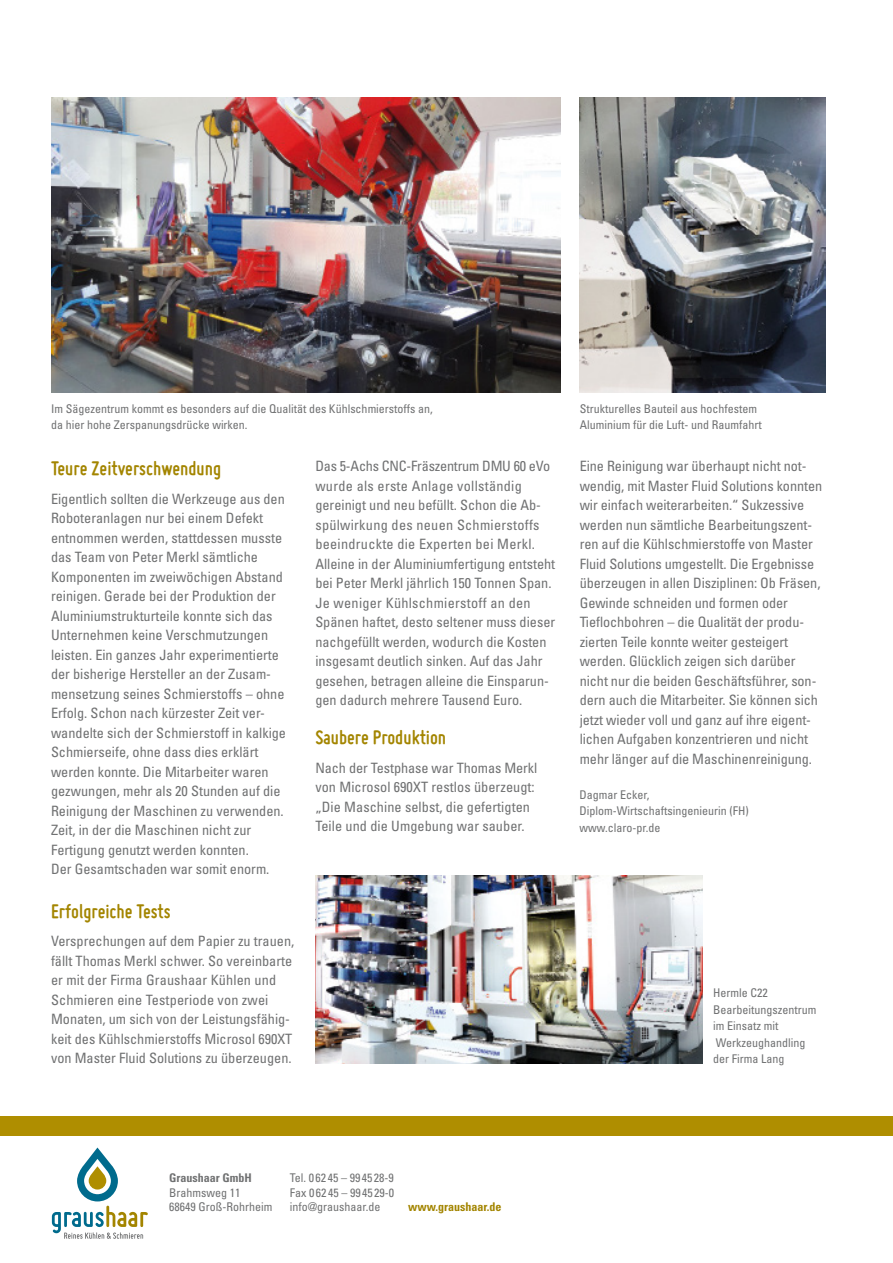
<style>
.page{position:relative;width:893px;height:1263px;background:#fff}
.page>*{position:absolute;margin:0;border:0;box-sizing:border-box;transform-origin:0 0}
.t1{font:700 21px "Miso";color:#a38500}
.t2{font:condensed 14.25px/19.5px "Univers LT Std";color:#707172}
.t3{font:condensed 12px/16.5px "Univers LT Std";color:#707172}
.t4{font:700 condensed 12px "Univers LT Std";color:#a38500}
.t5{font:700 condensed 12px "Univers LT Std";color:#707172}
</style>
<div class="page">
<img style="left:51px;top:98px;width:510px;height:294px">
<img style="left:580px;top:98px;width:245px;height:294px">
<img style="left:315px;top:876px;width:387px;height:187px">
<div style="left:0;top:1116px;width:893px;height:19px;background:#af8e00"></div>
<svg style="left:52px;top:1147px;width:96px;height:92px"></svg>
<p class="t3" style="left:51px;top:400px;width:383px">Im Sägezentrum kommt es besonders auf die Qualität des Kühlschmierstoffs an, da hier hohe Zerspanungsdrücke wirken.</p>
<h1 class="t1" style="left:51px;top:456px;width:172px">Teure Zeitverschwendung</h1>
<p class="t2" style="left:51px;top:489px;width:237px">Eigentlich sollten die Werkzeuge aus den Roboteranlagen nur bei einem Defekt entnommen werden, stattdessen musste das Team von Peter Merkl sämtliche Komponenten im zweiwöchigen Abstand reinigen. Gerade bei der Produktion der Aluminiumstrukturteile konnte sich das Unternehmen keine Verschmutzungen leisten. Ein ganzes Jahr experimentierte der bisherige Hersteller an der Zusam&shy;mensetzung seines Schmierstoffs – ohne Erfolg. Schon nach kürzester Zeit ver&shy;wandelte sich der Schmierstoff in kalkige Schmierseife, ohne dass dies erklärt werden konnte. Die Mitarbeiter waren gezwungen, mehr als 20 Stunden auf die Reinigung der Maschinen zu verwenden.<br>Zeit, in der die Maschinen nicht zur Fertigung genutzt werden konnten.<br>Der Gesamtschaden war somit enorm.</p>
<h1 class="t1" style="left:51px;top:899px;width:121px">Erfolgreiche Tests</h1>
<p class="t2" style="left:51px;top:931px;width:245px">Versprechungen auf dem Papier zu trauen, fällt Thomas Merkl schwer. So vereinbarte er mit der Firma Graushaar Kühlen und Schmieren eine Testperiode von zwei Monaten, um sich von der Leistungsfähig&shy;keit des Kühlschmierstoffs Microsol 690XT von Master Fluid Solutions zu überzeugen.</p>
<p class="t2" style="left:315px;top:456px;width:241px">Das 5-Achs CNC-Fräszentrum DMU 60 eVo wurde als erste Anlage vollständig gereinigt und neu befüllt. Schon die Ab&shy;spülwirkung des neuen Schmierstoffs beeindruckte die Experten bei Merkl.<br>Alleine in der Aluminiumfertigung entsteht bei Peter Merkl jährlich 150 Tonnen Span.<br>Je weniger Kühlschmierstoff an den Spänen haftet, desto seltener muss dieser nachgefüllt werden, wodurch die Kosten insgesamt deutlich sinken. Auf das Jahr gesehen, betragen alleine die Einsparun&shy;gen dadurch mehrere Tausend Euro.</p>
<h1 class="t1" style="left:315px;top:726px;width:132px">Saubere Produktion</h1>
<p class="t2" style="left:315px;top:758px;width:224px">Nach der Testphase war Thomas Merkl von Microsol 690XT restlos überzeugt: „Die Maschine selbst, die gefertigten Teile und die Umgebung war sauber.</p>
<p class="t3" style="left:580px;top:400px;width:183px">Strukturelles Bauteil aus hochfestem<br>Aluminium für die Luft- und Raumfahrt</p>
<p class="t2" style="left:580px;top:456px;width:244px">Eine Reinigung war überhaupt nicht not&shy;wendig, mit Master Fluid Solutions konnten wir einfach weiterarbeiten.“ Sukzessive werden nun sämtliche Bearbeitungszent&shy;ren auf die Kühlschmierstoffe von Master Fluid Solutions umgestellt. Die Ergebnisse überzeugen in allen Disziplinen: Ob Fräsen, Gewinde schneiden und formen oder Tieflochbohren – die Qualität der produ&shy;zierten Teile konnte weiter gesteigert werden. Glücklich zeigen sich darüber nicht nur die beiden Geschäftsführer, son&shy;dern auch die Mitarbeiter. Sie können sich jetzt wieder voll und ganz auf ihre eigent&shy;lichen Aufgaben konzentrieren und nicht mehr länger auf die Maschinenreinigung.</p>
<p class="t3" style="left:580px;top:786px;width:171px">Dagmar Ecker,<br>Diplom-Wirtschaftsingenieurin (FH) www.claro-pr.de</p>
<p class="t3" style="left:713px;top:984px;width:105px">Hermle C22<br>Bearbeitungszentrum im Einsatz mit<br>Werkzeughandling der Firma Lang</p>
<p class="t5" style="left:169px;top:1171px;width:84px">Graushaar GmbH</p>
<p class="t3" style="left:169px;top:1185px;width:105px;line-height:14.4px">Brahmsweg 11<br>68649 Groß-Rohrheim</p>
<p class="t3" style="left:290px;top:1171px;width:106px;line-height:14.4px;text-align:justify">Tel. 0 62 45 – 99 45 28-9<br>Fax 0 62 45 – 99 45 29-0 info@graushaar.de</p>
<p class="t4" style="left:408px;top:1199px;width:95px">www.graushaar.de</p>
</div>
